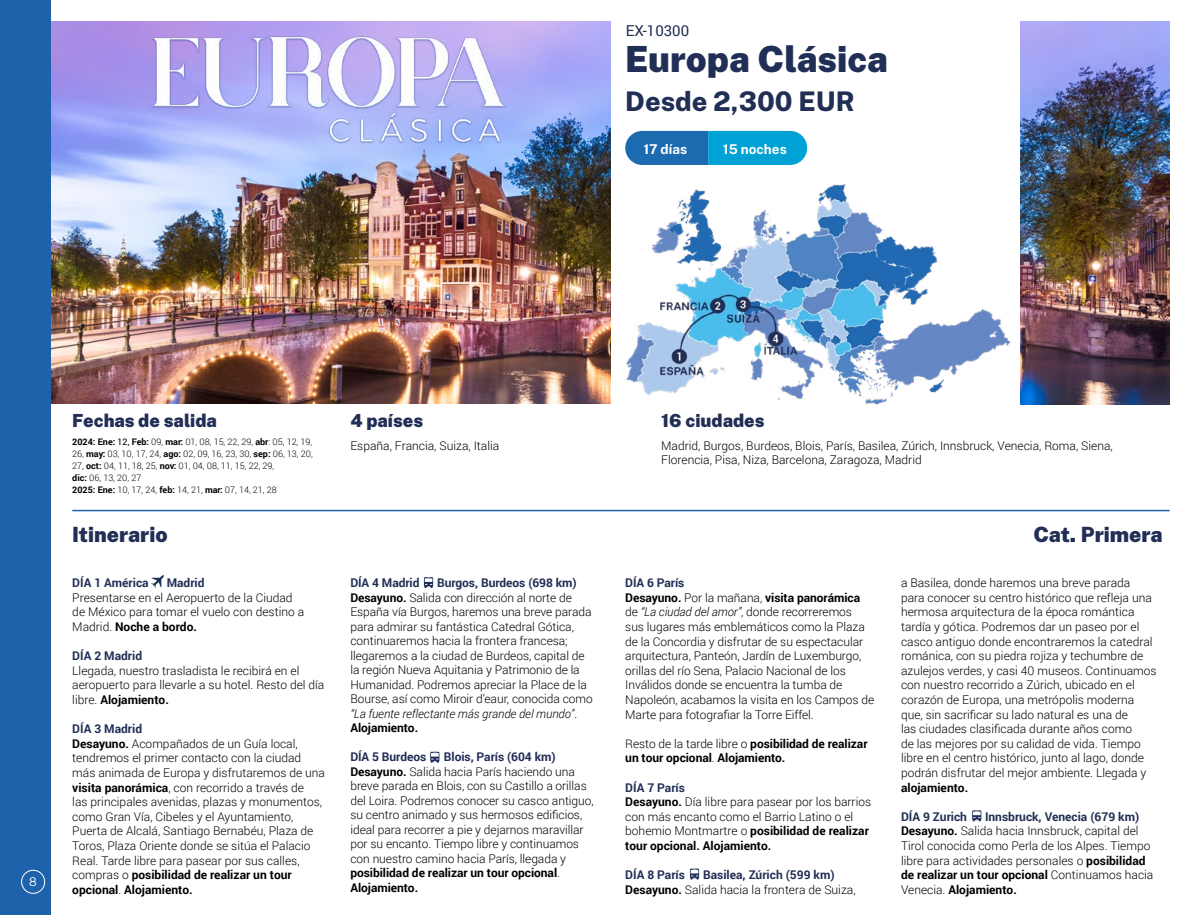
<style>
.page{position:relative;width:1191px;height:915px;background:#fff}
.page>*{position:absolute;margin:0;border:0;box-sizing:border-box;transform-origin:0 0}
.t1{font:900 36px "Public Sans";color:#212e55}
.t2{font:800 27px "Public Sans";color:#212e55}
.t3{font:900 21px "Public Sans";color:#212e55}
.t4{font:900 18px "Public Sans";color:#212e55}
.t5{font:15px "Roboto";color:#212e55}
.t6{font:700 13.5px "Public Sans";color:#fff}
.t7{font:300 12px/14.5px "Roboto";color:#000}
.t8{font:700 12px/14.5px "Roboto";letter-spacing:-.005em;color:#000}
.t9{font:700 12px "Roboto";color:#212e55}
.t10{font:300 12px "Public Sans";color:#fff}
.t11{font:300 9px/12px "Roboto";color:#000}
.s1{font-weight:700}
.s2{font-weight:400}
.s3{font-weight:700;color:#212e55}
.s4{font-style:italic}
.s5{font-weight:300}
</style>
<div class="page">
<div style="left:0;top:0;width:51px;height:914px;background:#1d62aa"></div>
<div style="left:21px;top:869px;width:24px;height:24px;border:1px solid #fff;border-radius:50%"></div>
<img style="left:51px;top:21px;width:560px;height:382px">
<img style="left:150px;top:36px;width:357px;height:107px">
<img style="left:1020px;top:21px;width:149px;height:383px">
<svg style="left:625px;top:131px;width:182px;height:17px"></svg>
<svg style="left:151px;top:575px;width:13px;height:13px"></svg>
<hr style="left:72px;top:509px;width:1097px;height:2px;background:#1d62aa">
<svg style="left:424px;top:577px;width:9px;height:11px"></svg>
<svg style="left:430px;top:751px;width:9px;height:11px"></svg>
<svg style="left:690px;top:868px;width:9px;height:11px"></svg>
<svg style="left:972px;top:810px;width:9px;height:11px"></svg>
<img style="left:598px;top:148px;width:427px;height:257px">
<p class="t5" style="left:625px;top:20px;width:65px">EX-10300</p>
<h1 class="t1" style="left:625px;top:35px;width:264px">Europa Clásica</h1>
<h2 class="t2" style="left:625px;top:83px;width:231px">Desde 2,300 EUR</h2>
<p class="t6" style="left:643px;top:140px;width:45px">17 días</p>
<p class="t6" style="left:723px;top:140px;width:65px">15 noches</p>
<p class="t10" style="left:29px;top:873px;width:9px">8</p>
<h3 class="t4" style="left:72px;top:408px;width:146px">Fechas de salida</h3>
<h3 class="t4" style="left:350px;top:408px;width:74px">4 países</h3>
<p class="t7" style="left:350px;top:437px;width:150px">España, Francia, Suiza, Italia</p>
<p class="t11" style="left:72px;top:435px;width:242px"><span class="s1">2024: Ene:</span> <span class="s2">12,</span> <span class="s1">Feb:</span> 09, <span class="s1">mar:</span> 01, 08, 15, 22, 29, <span class="s1">abr</span>: 05, 12, 19, 26, <span class="s1">may:</span> 03, 10, 17, 24, <span class="s1">ago:</span> 02, 09, 16, 23, 30, <span class="s1">sep:</span> 06, 13, 20, 27, <span class="s1">oct:</span> 04, 11, 18, 25, <span class="s1">nov:</span> 01, 04, 08, 11, 15, 22, 29,<br><span class="s1">dic:</span> 06, 13, 20, 27<br><span class="s1">2025: Ene:</span> 10, 17, 24, <span class="s1">feb:</span> 14, 21, <span class="s1">mar:</span> 07, 14, 21, 28</p>
<h3 class="t3" style="left:72px;top:520px;width:97px">Itinerario</h3>
<p class="t9" style="left:72px;top:574px;width:78px">DÍA 1 América</p>
<p class="t9" style="left:167px;top:574px;width:39px">Madrid</p>
<p class="t7" style="left:72px;top:589px;width:233px">Presentarse en el Aeropuerto de la Ciudad de México para tomar el vuelo con destino a<br>Madrid. <span class="s1">Noche a bordo.</span></p>
<p class="t9" style="left:72px;top:647px;width:71px">DÍA 2 Madrid</p>
<p class="t7" style="left:72px;top:662px;width:253px">Llegada, nuestro trasladista le recibirá en el aeropuerto para llevarle a su hotel. Resto del día libre. <span class="s1">Alojamiento.</span></p>
<p class="t7" style="left:72px;top:721px;width:254px"><span class="s3">DÍA 3 Madrid<br></span><span class="s1">Desayuno.</span> Acompañados de un Guía local, tendremos el primer contacto con la ciudad más animada de Europa y disfrutaremos de una <span class="s1">visita panorámica</span>, con recorrido a través de<br>las principales avenidas, plazas y monumentos, como Gran Vía, Cibeles y el Ayuntamiento, Puerta de Alcalá, Santiago Bernabéu, Plaza de Toros, Plaza Oriente donde se sitúa el Palacio Real. Tarde libre para pasear por sus calles, compras o <span class="s1">posibilidad de realizar un tour opcional</span>. <span class="s1">Alojamiento.</span></p>
<p class="t9" style="left:350px;top:574px;width:71px">DÍA 4 Madrid</p>
<p class="t7" style="left:350px;top:575px;width:244px;text-indent:87px"><span class="s3">Burgos, Burdeos (698 km)<br></span><span class="s1">Desayuno.</span> Salida con dirección al norte de España vía Burgos, haremos una breve parada para admirar su fantástica Catedral Gótica, continuaremos hacia la frontera francesa; llegaremos a la ciudad de Burdeos, capital de la región Nueva Aquitania y Patrimonio de la Humanidad. Podremos apreciar la Place de la Bourse, así como Miroir d’eaur, conocida como <span class="s4">“La fuente reflectante más grande del mundo”</span>.<br><span class="s1">Alojamiento.</span></p>
<p class="t9" style="left:350px;top:748px;width:77px">DÍA 5 Burdeos</p>
<p class="t7" style="left:350px;top:749px;width:245px;text-indent:93px"><span class="s3">Blois, París (604 km)<br></span><span class="s1">Desayuno.</span> Salida hacia París haciendo una breve parada en Blois, con su Castillo a orillas del Loira. Podremos conocer su casco antiguo, su centro animado y sus hermosos edificios, ideal para recorrer a pie y dejarnos maravillar por su encanto. Tiempo libre y continuamos con nuestro camino hacia París, llegada y <span class="s1">posibilidad de realizar un tour opcional</span>.<br><span class="s1">Alojamiento.</span></p>
<h3 class="t4" style="left:661px;top:408px;width:105px">16 ciudades</h3>
<p class="t7" style="left:661px;top:438px;width:453px">Madrid, Burgos, Burdeos, Blois, París, Basilea, Zúrich, Innsbruck, Venecia, Roma, Siena,<br>Florencia, Pisa, Niza, Barcelona, Zaragoza, Madrid</p>
<p class="t7" style="left:625px;top:575px;width:250px"><span class="s3">DÍA 6 París<br></span><span class="s1">Desayuno.</span> Por la mañana, <span class="s1">visita panorámica </span>de <span class="s4">“La ciudad del amor”</span>, donde recorreremos<br>sus lugares más emblemáticos como la Plaza de la Concordia y disfrutar de su espectacular arquitectura, Panteón, Jardín de Luxemburgo, orillas del río Sena, Palacio Nacional de los Inválidos donde se encuentra la tumba de Napoleón, acabamos la visita en los Campos de Marte para fotografiar la Torre Eiffel.</p>
<p class="t8" style="left:625px;top:735px;width:244px"><span class="s5">Resto de la tarde libre o</span> posibilidad de realizar un tour opcional<span class="s5">.</span> Alojamiento.</p>
<p class="t7" style="left:625px;top:779px;width:247px"><span class="s3">DÍA 7 París<br></span><span class="s1">Desayuno.</span> Día libre para pasear por los barrios con más encanto como el Barrio Latino o el bohemio Montmartre o <span class="s1">posibilidad de realizar tour opcional. Alojamiento.</span></p>
<p class="t9" style="left:625px;top:866px;width:61px">DÍA 8 París</p>
<p class="t7" style="left:625px;top:866px;width:232px;text-indent:78px"><span class="s3">Basilea, Zúrich (599 km)<br></span><span class="s1">Desayuno.</span> Salida hacia la frontera de Suiza,</p>
<h3 class="t3" style="left:1033px;top:520px;width:131px">Cat. Primera</h3>
<p class="t7" style="left:901px;top:575px;width:257px">a Basilea, donde haremos una breve parada para conocer su centro histórico que refleja una hermosa arquitectura de la época romántica tardía y gótica. Podremos dar un paseo por el casco antiguo donde encontraremos la catedral románica, con su piedra rojiza y techumbre de azulejos verdes, y casi 40 museos. Continuamos con nuestro recorrido a Zúrich, ubicado en el corazón de Europa, una metrópolis moderna que, sin sacrificar su lado natural es una de<br>las ciudades clasificada durante años como<br>de las mejores por su calidad de vida. Tiempo libre en el centro histórico, junto al lago, donde podrán disfrutar del mejor ambiente. Llegada y</p>
<p class="t8" style="left:901px;top:779px;width:69px">alojamiento.</p>
<p class="t9" style="left:901px;top:807px;width:68px">DÍA 9 Zurich</p>
<p class="t7" style="left:901px;top:808px;width:254px;text-indent:84px"><span class="s3">Innsbruck, Venecia (679 km)<br></span><span class="s1">Desayuno.</span> Salida hacia Innsbruck, capital del Tirol conocida como Perla de los Alpes. Tiempo libre para actividades personales o <span class="s1">posibilidad de realizar un tour opcional</span> Continuamos hacia Venecia. <span class="s1">Alojamiento.</span></p>
</div>
